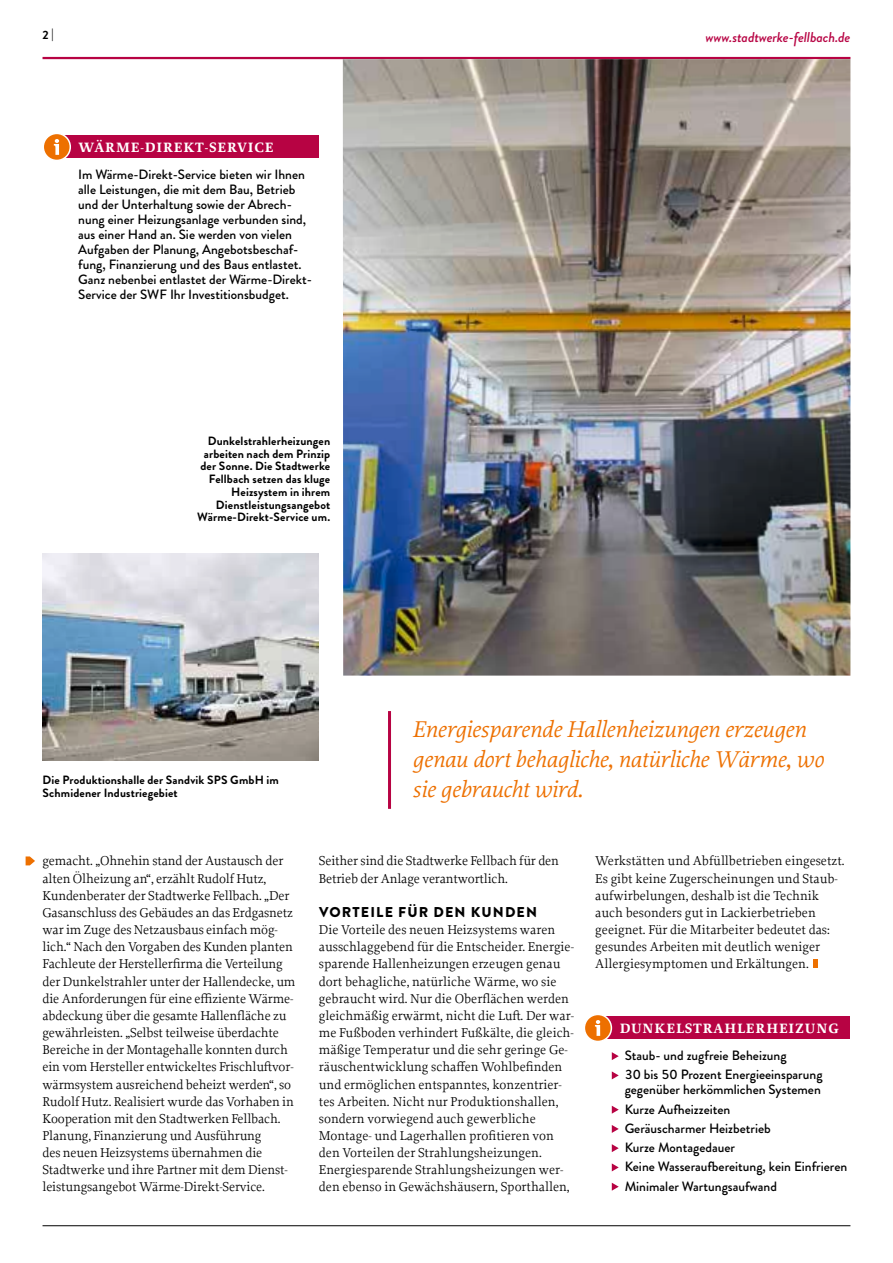
<style>
.page{position:relative;width:893px;height:1263px;background:#fff}
.page>*{position:absolute;margin:0;border:0;box-sizing:border-box;transform-origin:0 0}
.t1{font:italic 24px/30px "Proforma";letter-spacing:-.01em;color:#ed7000}
.t2{font:700 14.25px "Proforma";letter-spacing:.06em;color:#fff}
.t3{font:italic 500 14.25px "Brandon Grotesque";letter-spacing:-.01em;color:#b70343}
.t4{font:900 14.25px "Brandon Grotesque";letter-spacing:.08em;color:#000}
.t5{font:13.5px/17.1px "Proforma";letter-spacing:-.01em;color:#000}
.t6{font:500 13.5px/15px "Brandon Grotesque";color:#000}
.t7{font:700 12px/12.8px "Brandon Grotesque";letter-spacing:.01em;color:#000}
</style>
<div class="page">
<hr style="left:43px;top:57px;width:807px;height:2px;background:#b70343">
<hr style="left:43px;top:1225px;width:807px;height:1px;background:#000">
<img style="left:343px;top:59px;width:507px;height:617px">
<img style="left:42px;top:554px;width:277px;height:207px">
<svg style="left:26px;top:856px;width:9px;height:9px"></svg>
<hr style="left:388px;top:711px;width:3px;height:98px;background:#b70343">
<div style="left:594px;top:1016px;width:255px;height:23px;background:#b70343"></div>
<div style="left:584px;top:1014px;width:27px;height:27px;background:#ed7000;border-radius:50%"></div>
<div style="left:584px;top:1014px;width:28px;height:28px;border:2px solid #fff;border-radius:50%"></div>
<svg style="left:595px;top:1020px;width:5px;height:16px"></svg>
<svg style="left:612px;top:1052px;width:7px;height:8px"></svg>
<svg style="left:612px;top:1071px;width:7px;height:8px"></svg>
<svg style="left:612px;top:1106px;width:7px;height:8px"></svg>
<svg style="left:612px;top:1125px;width:7px;height:8px"></svg>
<svg style="left:612px;top:1144px;width:7px;height:8px"></svg>
<svg style="left:612px;top:1163px;width:7px;height:8px"></svg>
<svg style="left:612px;top:1183px;width:7px;height:8px"></svg>
<div style="left:53px;top:136px;width:266px;height:22px;background:#b70343"></div>
<div style="left:43px;top:133px;width:27px;height:27px;background:#ed7000;border-radius:50%"></div>
<div style="left:43px;top:133px;width:28px;height:28px;border:2px solid #fff;border-radius:50%"></div>
<svg style="left:54px;top:139px;width:5px;height:16px"></svg>
<div style="left:813px;top:959px;width:5px;height:9px;background:#ed7000"></div>
<p class="t7" style="left:43px;top:29px;width:13px">2 |</p>
<p class="t3" style="left:706px;top:27px;width:146px">www.stadtwerke-fellbach.de</p>
<p class="t2" style="left:79px;top:138px;width:197px">WÄRME-DIREKT-SERVICE</p>
<p class="t6" style="left:78px;top:167px;width:235px">Im Wärme-Direkt-Service bieten wir Ihnen alle Leistungen, die mit dem Bau, Betrieb und der Unterhaltung sowie der Abrech&shy;nung einer Heizungsanlage verbunden sind, aus einer Hand an. Sie werden von vielen Aufgaben der Planung, Angebotsbeschaf&shy;fung, Finanzierung und des Baus entlastet.<br>Ganz nebenbei entlastet der Wärme-Direkt-Service der SWF Ihr Investitionsbudget.</p>
<p class="t7" style="left:197px;top:434px;width:135px;text-align:right">Dunkelstrahlerheizungen arbeiten nach dem Prinzip der Sonne. Die Stadtwerke<br>Fellbach setzen das kluge<br>Heizsystem in ihrem<br>Dienstleistungsangebot<br>Wärme-Direkt-Service um.</p>
<p class="t7" style="left:42px;top:774px;width:238px">Die Produktionshalle der Sandvik SPS GmbH im<br>Schmidener Industriegebiet</p>
<h1 class="t1" style="left:412px;top:713px;width:413px">Energiesparende Hallenheizungen erzeugen genau dort behagliche, natürliche Wärme, wo sie gebraucht wird.</h1>
<p class="t5" style="left:43px;top:852px;width:254px">gemacht. „Ohnehin stand der Austausch der alten Ölheizung an“, erzählt Rudolf Hutz, Kundenberater der Stadtwerke Fellbach. „Der Gasanschluss des Gebäudes an das Erdgasnetz war im Zuge des Netzausbaus einfach mög&shy;lich.“ Nach den Vorgaben des Kunden planten Fachleute der Herstellerfirma die Verteilung der Dunkelstrahler unter der Hallendecke, um die Anforderungen für eine effiziente Wärme&shy;abdeckung über die gesamte Hallenfläche zu gewährleisten. „Selbst teilweise überdachte Bereiche in der Montagehalle konnten durch ein vom Hersteller entwickeltes Frischluftvor&shy;wärmsystem ausreichend beheizt werden“, so Rudolf Hutz. Realisiert wurde das Vorhaben in Kooperation mit den Stadtwerken Fellbach.<br>Planung, Finanzierung und Ausführung<br>des neuen Heizsystems übernahmen die Stadtwerke und ihre Partner mit dem Dienst&shy;leistungsangebot Wärme-Direkt-Service.</p>
<p class="t5" style="left:319px;top:852px;width:242px">Seither sind die Stadtwerke Fellbach für den<br>Betrieb der Anlage verantwortlich.</p>
<p class="t4" style="left:319px;top:902px;width:220px">VORTEILE FÜR DEN KUNDEN</p>
<p class="t5" style="left:319px;top:921px;width:257px">Die Vorteile des neuen Heizsystems waren ausschlaggebend für die Entscheider. Energie&shy;sparende Hallenheizungen erzeugen genau dort behagliche, natürliche Wärme, wo sie gebraucht wird. Nur die Oberflächen werden gleichmäßig erwärmt, nicht die Luft. Der war&shy;me Fußboden verhindert Fußkälte, die gleich&shy;mäßige Temperatur und die sehr geringe Ge&shy;räuschentwicklung schaffen Wohlbefinden und ermöglichen entspanntes, konzentrier&shy;tes Arbeiten. Nicht nur Produktionshallen, sondern vorwiegend auch gewerbliche Montage- und Lagerhallen profitieren von den Vorteilen der Strahlungsheizungen.<br>Energiesparende Strahlungsheizungen wer&shy;den ebenso in Gewächshäusern, Sporthallen,</p>
<p class="t5" style="left:595px;top:852px;width:251px">Werkstätten und Abfüllbetrieben eingesetzt.<br>Es gibt keine Zugerscheinungen und Staub&shy;aufwirbelungen, deshalb ist die Technik auch besonders gut in Lackierbetrieben geeignet. Für die Mitarbeiter bedeutet das: gesundes Arbeiten mit deutlich weniger Allergiesymptomen und Erkältungen.</p>
<p class="t2" style="left:620px;top:1019px;width:221px">DUNKELSTRAHLERHEIZUNG</p>
<p class="t6" style="left:625px;top:1046px;width:199px;line-height:19.2px">Staub- und zugfreie Beheizung<br>30 bis 50 Prozent Energieeinsparung</p>
<p class="t6" style="left:625px;top:1080px;width:224px;line-height:19.2px">gegenüber herkömmlichen Systemen<br>Kurze Aufheizzeiten<br>Geräuscharmer Heizbetrieb<br>Kurze Montagedauer<br>Keine Wasseraufbereitung, kein Einfrieren<br>Minimaler Wartungsaufwand</p>
</div>
